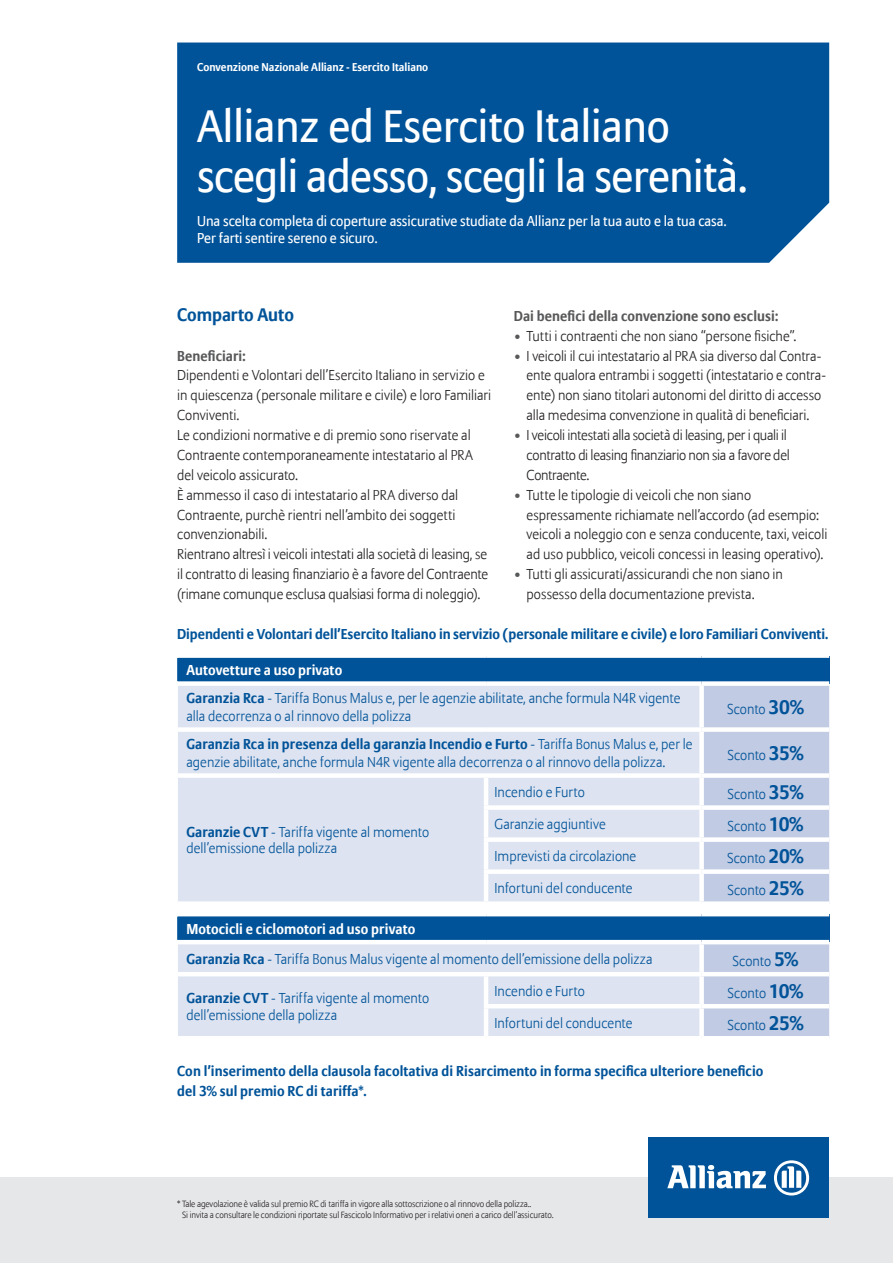
<style>
.page{position:relative;width:893px;height:1263px;background:#fff}
.page>*{position:absolute;margin:0;border:0;box-sizing:border-box;transform-origin:0 0}
.t1{font:45px "Allianz Sans";letter-spacing:-.01em;color:#fff}
.t2{font:700 18px "Allianz Sans";color:#015399}
.t3{font:300 14.25px/19.8px "Allianz Sans";color:#231f20}
.t4{font:300 14.25px/18px "Allianz Sans";color:#015399}
.t5{font:700 14.25px/19.8px "Allianz Sans";letter-spacing:.005em;color:#015399}
.t6{font:14.25px/17.1px "Allianz Sans";color:#fff}
.t7{font:300 14.25px/19.8px "Allianz Sans";letter-spacing:-.02em;color:#231f20}
.t8{font:700 14.25px "Allianz Sans";letter-spacing:.01em;color:#fff}
.t9{font:700 14.25px "Allianz Sans";letter-spacing:.01em;color:#57585a}
.t10{font:700 11.25px "Allianz Sans";color:#fff}
.t11{font:300 9px/10.8px "Allianz Sans";letter-spacing:-.01em;color:#231f20}
.s1{color:#57585a}
.s2{font-weight:700}
.s3{font-weight:700;font-size:19.5px}
</style>
<div class="page">
<div style="left:0;top:1178px;width:893px;height:85px;background:#e6e7e9"></div>
<div style="left:648px;top:1138px;width:181px;height:80px;background:#015399"></div>
<svg style="left:667px;top:1165px;width:99px;height:23px"></svg>
<svg style="left:774px;top:1160px;width:35px;height:35px"></svg>
<div style="left:178px;top:656px;width:651px;height:28px;background:#015399"></div>
<div style="left:178px;top:686px;width:521px;height:215px;background:#dde3f0"></div>
<div style="left:704px;top:686px;width:125px;height:215px;background:#c1cbe3"></div>
<div style="left:178px;top:773px;width:308px;height:5px;background:#fff"></div>
<div style="left:486px;top:773px;width:216px;height:5px;background:#fff"></div>
<hr style="left:484px;top:778px;width:4px;height:27px;background:#fff">
<div style="left:702px;top:773px;width:127px;height:5px;background:#fff"></div>
<div style="left:484px;top:805px;width:218px;height:5px;background:#fff"></div>
<hr style="left:484px;top:810px;width:4px;height:27px;background:#fff">
<div style="left:702px;top:805px;width:127px;height:5px;background:#fff"></div>
<div style="left:484px;top:837px;width:218px;height:5px;background:#fff"></div>
<hr style="left:484px;top:842px;width:4px;height:27px;background:#fff">
<div style="left:702px;top:837px;width:127px;height:5px;background:#fff"></div>
<div style="left:484px;top:869px;width:218px;height:5px;background:#fff"></div>
<hr style="left:484px;top:874px;width:4px;height:27px;background:#fff">
<div style="left:702px;top:869px;width:127px;height:5px;background:#fff"></div>
<hr style="left:177px;top:658px;width:2px;height:23px;background:#015399">
<div style="left:177px;top:653px;width:309px;height:5px;background:#fff"></div>
<div style="left:486px;top:653px;width:216px;height:5px;background:#fff"></div>
<div style="left:702px;top:653px;width:127px;height:5px;background:#fff"></div>
<div style="left:177px;top:681px;width:309px;height:5px;background:#fff"></div>
<div style="left:486px;top:681px;width:216px;height:5px;background:#fff"></div>
<div style="left:702px;top:681px;width:127px;height:5px;background:#fff"></div>
<div style="left:178px;top:727px;width:308px;height:5px;background:#fff"></div>
<div style="left:486px;top:727px;width:216px;height:5px;background:#fff"></div>
<div style="left:702px;top:727px;width:127px;height:5px;background:#fff"></div>
<div style="left:178px;top:914px;width:651px;height:28px;background:#015399"></div>
<div style="left:178px;top:944px;width:521px;height:92px;background:#dde3f0"></div>
<div style="left:704px;top:944px;width:125px;height:92px;background:#c1cbe3"></div>
<hr style="left:178px;top:972px;width:308px;height:4px;background:#fff">
<hr style="left:486px;top:972px;width:216px;height:4px;background:#fff">
<hr style="left:484px;top:976px;width:4px;height:28px;background:#fff">
<hr style="left:702px;top:972px;width:127px;height:4px;background:#fff">
<hr style="left:484px;top:1004px;width:218px;height:4px;background:#fff">
<hr style="left:484px;top:1008px;width:4px;height:28px;background:#fff">
<hr style="left:702px;top:1004px;width:127px;height:4px;background:#fff">
<hr style="left:177px;top:916px;width:2px;height:24px;background:#015399">
<hr style="left:177px;top:912px;width:309px;height:4px;background:#fff">
<hr style="left:486px;top:912px;width:216px;height:4px;background:#fff">
<hr style="left:702px;top:912px;width:127px;height:4px;background:#fff">
<hr style="left:177px;top:940px;width:309px;height:4px;background:#fff">
<hr style="left:486px;top:940px;width:216px;height:4px;background:#fff">
<hr style="left:702px;top:940px;width:127px;height:4px;background:#fff">
<div style="left:177px;top:43px;width:652px;height:220px;background:#015399"></div>
<p class="t10" style="left:197px;top:60px;width:233px">Convenzione Nazionale Allianz - Esercito Italiano</p>
<p class="t1" style="left:197px;top:99px;width:474px">Allianz ed Esercito Italiano</p>
<p class="t1" style="left:197px;top:149px;width:553px">scegli adesso, scegli la serenità.</p>
<p class="t6" style="left:197px;top:213px;width:531px">Una scelta completa di coperture assicurative studiate da Allianz per la tua auto e la tua casa.<br>Per farti sentire sereno e sicuro.</p>
<p class="t2" style="left:177px;top:303px;width:118px">Comparto Auto</p>
<p class="t9" style="left:177px;top:346px;width:70px">Beneficiari:</p>
<p class="t3" style="left:177px;top:366px;width:316px">Dipendenti e Volontari dell’Esercito Italiano in servizio e in quiescenza (personale militare e civile) e loro Familiari<br>Conviventi.</p>
<p class="t3" style="left:177px;top:426px;width:297px">Le condizioni normative e di premio sono riservate al Contraente contemporaneamente intestatario al PRA del veicolo assicurato.<br>È ammesso il caso di intestatario al PRA diverso dal Contraente, purchè rientri nell’ambito dei soggetti convenzionabili.</p>
<p class="t3" style="left:177px;top:545px;width:313px;text-align:justify">Rientrano altresì i veicoli intestati alla società di leasing, se il contratto di leasing finanziario è a favore del Contraente (rimane comunque esclusa qualsiasi forma di noleggio).</p>
<p class="t9" style="left:514px;top:307px;width:266px">Dai benefici della convenzione sono esclusi:</p>
<p class="t3" style="left:514px;top:326px;width:284px"><span class="s1">•</span> Tutti i contraenti che non siano “persone fisiche”.</p>
<p class="t3" style="left:527px;top:346px;width:301px;text-indent:-13px"><span class="s1">•</span> I veicoli il cui intestatario al PRA sia diverso dal Contra&shy;ente qualora entrambi i soggetti (intestatario e contra&shy;ente) non siano titolari autonomi del diritto di accesso alla medesima convenzione in qualità di beneficiari.</p>
<p class="t7" style="left:527px;top:426px;width:265px;text-indent:-13px"><span class="s1">•</span> I veicoli intestati alla società di leasing, per i quali il contratto di leasing finanziario non sia a favore del<br>Contraente.</p>
<p class="t3" style="left:527px;top:485px;width:302px;text-indent:-13px"><span class="s1">•</span> Tutte le tipologie di veicoli che non siano espressamente richiamate nell’accordo (ad esempio: veicoli a noleggio con e senza conducente, taxi, veicoli ad uso pubblico, veicoli concessi in leasing operativo).</p>
<p class="t3" style="left:527px;top:565px;width:258px;text-indent:-13px"><span class="s1">•</span> Tutti gli assicurati/assicurandi che non siano in possesso della documentazione prevista.</p>
<p class="t5" style="left:177px;top:624px;width:653px">Dipendenti e Volontari dell’Esercito Italiano in servizio (personale militare e civile) e loro Familiari Conviventi.</p>
<p class="t8" style="left:186px;top:661px;width:157px">Autovetture a uso privato</p>
<p class="t4" style="left:186px;top:690px;width:496px"><span class="s2">Garanzia Rca</span> - Tariffa Bonus Malus e, per le agenzie abilitate, anche formula N4R vigente alla decorrenza o al rinnovo della polizza</p>
<p class="t4" style="left:727px;top:701px;width:78px">Sconto <span class="s3">30%</span></p>
<p class="t4" style="left:186px;top:736px;width:508px"><span class="s2">Garanzia Rca in presenza della garanzia Incendio e Furto</span> - Tariffa Bonus Malus e, per le agenzie abilitate, anche formula N4R vigente alla decorrenza o al rinnovo della polizza.</p>
<p class="t4" style="left:727px;top:747px;width:77px">Sconto <span class="s3">35%</span></p>
<p class="t4" style="left:186px;top:824px;width:244px;line-height:16.5px"><span class="s2">Garanzie CVT</span> - Tariffa vigente al momento dell’emissione della polizza</p>
<p class="t4" style="left:495px;top:784px;width:92px">Incendio e Furto</p>
<p class="t4" style="left:727px;top:786px;width:77px">Sconto <span class="s3">35%</span></p>
<p class="t4" style="left:495px;top:816px;width:113px">Garanzie aggiuntive</p>
<p class="t4" style="left:727px;top:818px;width:77px">Sconto <span class="s3">10%</span></p>
<p class="t4" style="left:495px;top:848px;width:143px">Imprevisti da circolazione</p>
<p class="t4" style="left:727px;top:850px;width:78px">Sconto <span class="s3">20%</span></p>
<p class="t4" style="left:495px;top:880px;width:140px">Infortuni del conducente</p>
<p class="t4" style="left:727px;top:882px;width:78px">Sconto <span class="s3">25%</span></p>
<p class="t8" style="left:186px;top:919px;width:230px">Motocicli e ciclomotori ad uso privato</p>
<p class="t4" style="left:186px;top:950px;width:467px"><span class="s2">Garanzia Rca</span> - Tariffa Bonus Malus vigente al momento dell’emissione della polizza</p>
<p class="t4" style="left:732px;top:952px;width:67px">Sconto <span class="s3">5%</span></p>
<p class="t4" style="left:186px;top:991px;width:244px;line-height:16.5px"><span class="s2">Garanzie CVT</span> - Tariffa vigente al momento dell’emissione della polizza</p>
<p class="t4" style="left:495px;top:982px;width:92px">Incendio e Furto</p>
<p class="t4" style="left:727px;top:984px;width:77px">Sconto <span class="s3">10%</span></p>
<p class="t4" style="left:495px;top:1014px;width:140px">Infortuni del conducente</p>
<p class="t4" style="left:727px;top:1016px;width:78px">Sconto <span class="s3">25%</span></p>
<p class="t5" style="left:177px;top:1062px;width:588px">Con l’inserimento della clausola facoltativa di Risarcimento in forma specifica ulteriore beneficio del 3% sul premio RC di tariffa*.</p>
<p class="t11" style="left:182px;top:1199px;width:373px;text-indent:-5px">* Tale agevolazione è valida sul premio RC di tariffa in vigore alla sottoscrizione o al rinnovo della polizza..<br>Si invita a consultare le condizioni riportate sul Fascicolo Informativo per i relativi oneri a carico dell’assicurato.</p>
</div>
